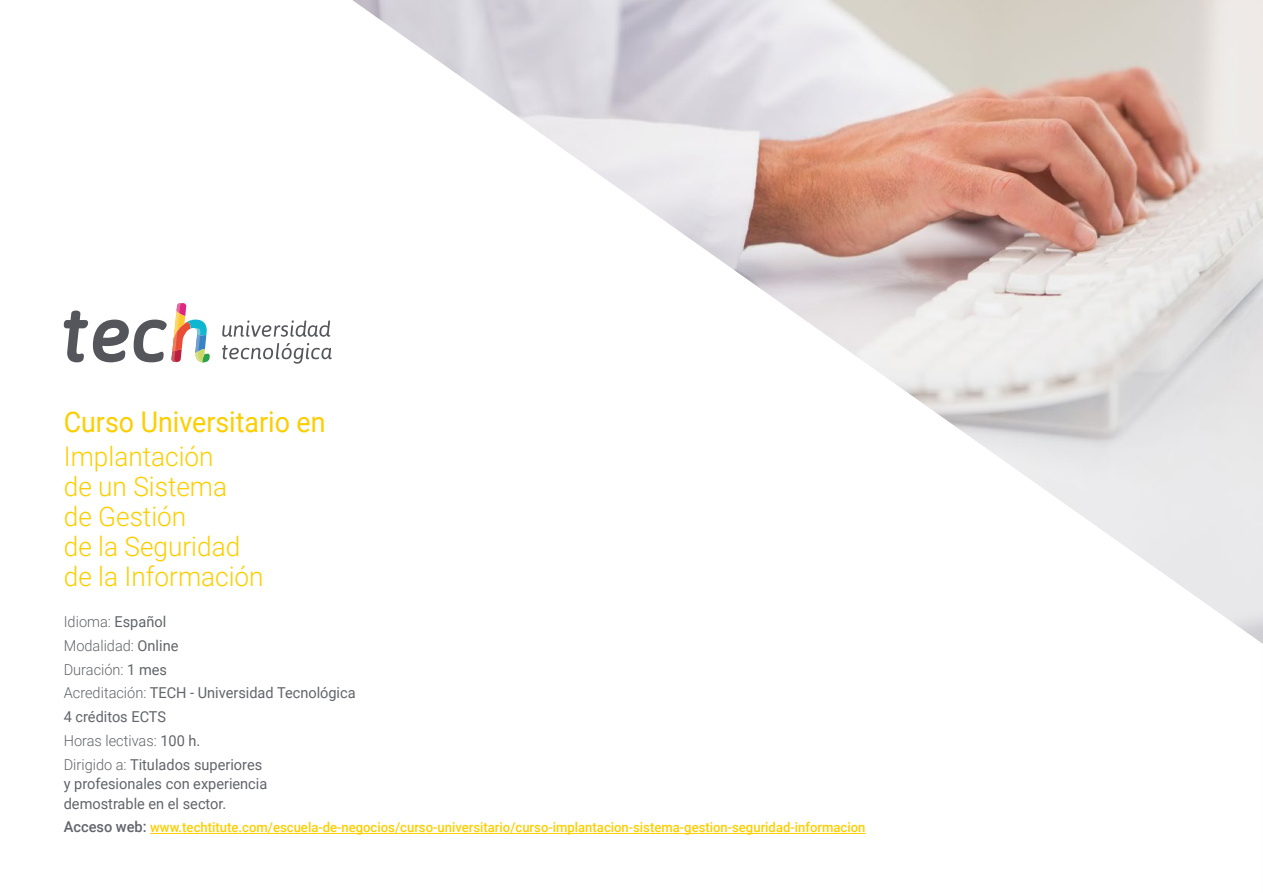
<style>
.page{position:relative;width:1263px;height:893px;background:#fff}
.page>*{position:absolute;margin:0;border:0;box-sizing:border-box;transform-origin:0 0}
.t1{font:28.5px "Roboto";color:#fcce00;scale:.94 1}
.t2{font:300 27px/30px "Roboto";color:#fcce00}
.t3{font:15px/23.7px "Roboto";color:#61646a}
.t4{font:500 13.5px "Roboto";color:#fcce00}
.s1{font-weight:300}
.s2{font-size:15px;color:#61646a}
</style>
<div class="page">
<hr style="left:150px;top:833px;width:716px;height:1px;background:#fcce00">
<img style="left:352px;top:0;width:911px;height:644px">
<svg style="left:64px;top:303px;width:146px;height:59px"></svg>
<svg style="left:222px;top:320px;width:108px;height:17px"></svg>
<svg style="left:222px;top:343px;width:110px;height:21px"></svg>
<h1 class="t1" style="left:64px;top:402px;width:280px">Curso Universitario en</h1>
<h2 class="t2" style="left:64px;top:441px;width:201px">Implantación<br>de un Sistema<br>de Gestión<br>de la Seguridad de la Información</h2>
<p class="t3" style="left:64px;top:609px;width:293px"><span class="s1">Idioma:</span> Español<br><span class="s1">Modalidad:</span> Online<br><span class="s1">Duración:</span> 1 mes<br><span class="s1">Acreditación:</span> TECH - Universidad Tecnológica<br>4 créditos ECTS<br><span class="s1">Horas lectivas:</span> 100 h.<br><span class="s1">Dirigido a:</span> Titulados superiores</p>
<p class="t3" style="left:64px;top:773px;width:205px;line-height:19.5px">y profesionales con experiencia demostrable en el sector.</p>
<p class="t4" style="left:64px;top:818px;width:803px"><span class="s2">Acceso web:</span> www.techtitute.com/escuela-de-negocios/curso-universitario/curso-implantacion-sistema-gestion-seguridad-informacion</p>
</div>
